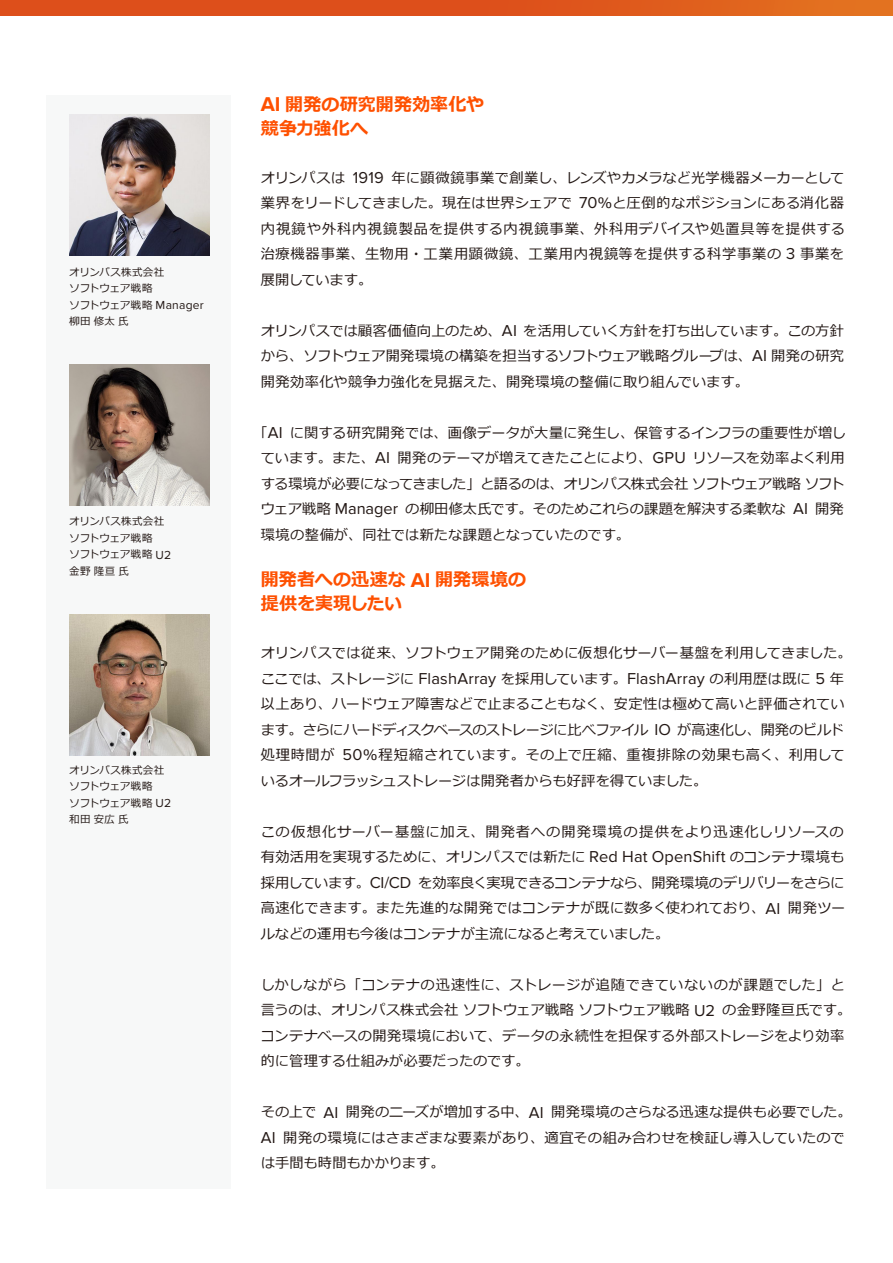
<style>
.page{position:relative;width:893px;height:1263px;background:#fff}
.page>*{position:absolute;margin:0;border:0;box-sizing:border-box;transform-origin:0 0}
.t1{font:700 18px/24px "Meiryo";letter-spacing:.005em;color:#fe5000}
.t2{font:14.25px/25.5px "Meiryo";color:#231815}
.t3{font:10.5px/16.5px "Meiryo";letter-spacing:.005em;color:#231815}
.s1{font-family:"Proxima Nova";font-size:12.15px}
.s2{font-family:"Proxima Nova";font-size:20.7px}
.s3{font-family:"Proxima Nova";font-size:16.35px}
</style>
<div class="page">
<div style="left:46px;top:95px;width:185px;height:1093px;background:#f7f8f8"></div>
<div style="left:0;top:0;width:893px;height:16px;background:linear-gradient(to right,#db461a,#e1681e)"></div>
<img style="left:69px;top:365px;width:141px;height:140px">
<img style="left:69px;top:615px;width:141px;height:140px">
<img style="left:69px;top:115px;width:141px;height:140px">
<p class="t3" style="left:69px;top:264px;width:136px">オリンパス株式会社<br>ソフトウェア戦略<br>ソフトウェア戦略 <span class="s1">Manager</span>柳田修太氏</p>
<p class="t3" style="left:69px;top:514px;width:103px">オリンパス株式会社ソフトウェア戦略<br>ソフトウェア戦略 <span class="s1">U2</span>金野隆亘氏</p>
<p class="t3" style="left:69px;top:762px;width:103px">オリンパス株式会社ソフトウェア戦略<br>ソフトウェア戦略 <span class="s1">U2</span>和田安広氏</p>
<p class="t1" style="left:261px;top:93px;width:229px"><span class="s2">AI</span> 開発の研究開発効率化や<sub>⌘</sub>競争力強化へ</p>
<p class="t2" style="left:261px;top:165px;width:586px;text-align:justify">オリンパスは <span class="s3">1919</span> 年に顕微鏡事業で創業し、レンズやカメラなど光学機器メーカーとして業界をリードしてきました。現在は世界シェアで <span class="s3">70</span>％と圧倒的なポジションにある消化器内視鏡や外科内視鏡製品を提供する内視鏡事業、外科用デバイスや処置具等を提供する治療機器事業、生物用・工業用顕微鏡、工業用内視鏡等を提供する科学事業の <span class="s3">3</span> 事業を展開しています。</p>
<p class="t2" style="left:261px;top:318px;width:585px;text-align:justify">オリンパスでは顧客価値向上のため、<span class="s3">AI</span> を活用していく方針を打ち出しています。この方針から、ソフトウェア開発環境の構築を担当するソフトウェア戦略グループは、<span class="s3">AI</span> 開発の研究開発効率化や競争力強化を見据えた、開発環境の整備に取り組んでいます。</p>
<p class="t2" style="left:261px;top:420px;width:587px;text-indent:-7px">「<span class="s3">AI</span> に関する研究開発では、画像データが大量に発生し、保管するインフラの重要性が増しています。また、<span class="s3">AI</span> 開発のテーマが増えてきたことにより、<span class="s3">GPU</span> リソースを効率よく利用する環境が必要になってきました」と語るのは、オリンパス株式会社ソフトウェア戦略ソフトウェア戦略 <span class="s3">Manager</span> の柳田修太氏です。そのためこれらの課題を解決する柔軟な <span class="s3">AI</span> 開発環境の整備が、同社では新たな課題となっていたのです。</p>
<p class="t1" style="left:261px;top:568px;width:267px">開発者への迅速な <span class="s2">AI</span> 開発環境の提供を実現したい</p>
<p class="t2" style="left:261px;top:641px;width:592px">オリンパスでは従来、ソフトウェア開発のために仮想化サーバー基盤を利用してきました。ここでは、ストレージに <span class="s3">FlashArray</span> を採用しています。<span class="s3">FlashArray</span> の利用歴は既に <span class="s3">5</span> 年以上あり、ハードウェア障害などで止まることもなく、安定性は極めて高いと評価されています。さらにハードディスクベースのストレージに比べファイル <span class="s3">IO</span> が高速化し、開発のビルド処理時間が <span class="s3">50</span>％程短縮されています。その上で圧縮、重複排除の効果も高く、利用しているオールフラッシュストレージは開発者からも好評を得ていました。</p>
<p class="t2" style="left:261px;top:819px;width:586px;text-align:justify">この仮想化サーバー基盤に加え、開発者への開発環境の提供をより迅速化しリソースの有効活用を実現するために、オリンパスでは新たに <span class="s3">Red Hat OpenShift</span> のコンテナ環境も採用しています。<span class="s3">CI/CD</span> を効率良く実現できるコンテナなら、開発環境のデリバリーをさらに高速化できます。また先進的な開発ではコンテナが既に数多く使われており、<span class="s3">AI</span> 開発ツールなどの運用も今後はコンテナが主流になると考えていました。</p>
<p class="t2" style="left:261px;top:972px;width:592px">しかしながら「コンテナの迅速性に、ストレージが追随できていないのが課題でした」と言うのは、オリンパス株式会社ソフトウェア戦略ソフトウェア戦略 <span class="s3">U2</span> の金野隆亘氏です。コンテナベースの開発環境において、データの永続性を担保する外部ストレージをより効率的に管理する仕組みが必要だったのです。</p>
<p class="t2" style="left:261px;top:1100px;width:592px">その上で <span class="s3">AI</span> 開発のニーズが増加する中、<span class="s3">AI</span> 開発環境のさらなる迅速な提供も必要でした。<br><span class="s3">AI</span> 開発の環境にはさまざまな要素があり、適宜その組み合わせを検証し導入していたのでは手間も時間もかかります。</p>
</div>
